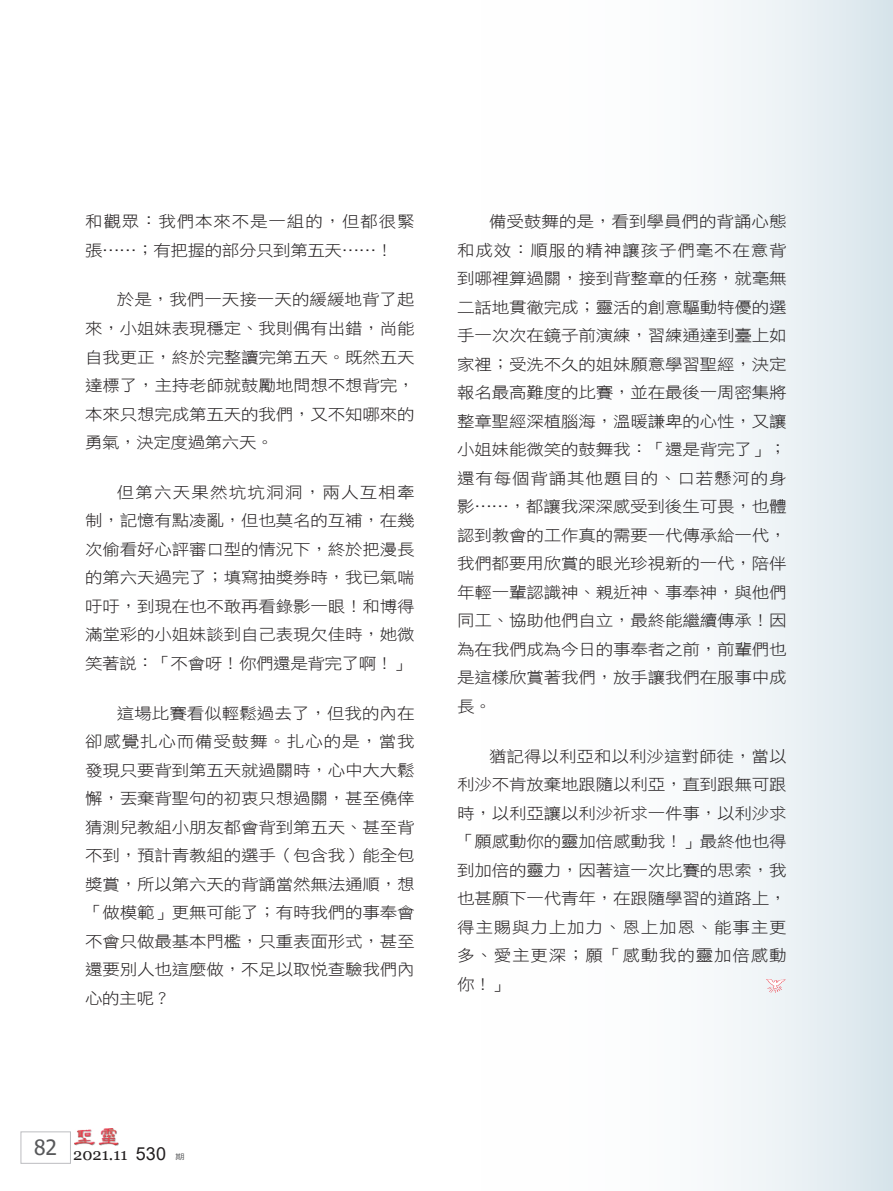
<style>
.page{position:relative;width:893px;height:1191px;background:#fff}
.page>*{position:absolute;margin:0;border:0;box-sizing:border-box;transform-origin:0 0}
.t1{font:16.5px "Georgia";color:#231f20}
.t2{font:15.75px/28.5px "DF Hei W3 WIN BF";letter-spacing:-.01em;color:#231f20;text-align:justify;scale:1.11 1}
.t3{font:15.75px/28.5px "DF Hei W3 WIN BF";letter-spacing:.045em;color:#231f20;scale:1.11 1}
.t4{font:7.5px "DF Hei W5 WIN BF";color:#57585a;scale:1.25 1}
.s1{font-family:"Arial";font-size:18px}
</style>
<div class="page">
<div style="left:21px;top:1131px;width:50px;height:32px;border:1px solid #bcbdc0"></div>
<img style="left:74px;top:1128px;width:44px;height:17px">
<div style="left:405px;top:0;width:488px;height:1191px;background:linear-gradient(to right,#fff,#e3ecf1)"></div>
<svg style="left:766px;top:979px;width:19px;height:13px"></svg>
<p class="t3" style="left:85px;top:207px;width:298px">和觀眾：我們本來不是一組的，但都很緊張……；有把握的部分只到第五天……！</p>
<p class="t2" style="left:85px;top:285px;width:298px;text-indent:32px">於是，我們一天接一天的緩緩地背了起來，小姐妹表現穩定、我則偶有出錯，尚能自我更正，終於完整讀完第五天。既然五天達標了，主持老師就鼓勵地問想不想背完，本來只想完成第五天的我們，又不知哪來的勇氣，決定度過第六天。</p>
<p class="t2" style="left:85px;top:478px;width:298px;text-indent:32px">但第六天果然坑坑洞洞，兩人互相牽制，記憶有點凌亂，但也莫名的互補，在幾次偷看好心評審口型的情況下，終於把漫長的第六天過完了；填寫抽獎券時，我已氣喘吁吁，到現在也不敢再看錄影一眼！和博得滿堂彩的小姐妹談到自己表現欠佳時，她微笑著說：「不會呀！你們還是背完了啊！」</p>
<p class="t2" style="left:85px;top:698px;width:298px;text-indent:32px">這場比賽看似輕鬆過去了，但我的內在卻感覺扎心而備受鼓舞。扎心的是，當我發現只要背到第五天就過關時，心中大大鬆懈，丟棄背聖句的初衷只想過關，甚至僥倖猜測兒教組小朋友都會背到第五天、甚至背不到，預計青教組的選手（包含我）能全包獎賞，所以第六天的背誦當然無法通順，想「做模範」更無可能了；有時我們的事奉會不會只做最基本門檻，只重表面形式，甚至還要別人也這麼做，不足以取悅查驗我們內心的主呢？</p>
<p class="t2" style="left:457px;top:207px;width:298px;text-indent:32px">備受鼓舞的是，看到學員們的背誦心態和成效：順服的精神讓孩子們毫不在意背到哪裡算過關，接到背整章的任務，就毫無二話地貫徹完成；靈活的創意驅動特優的選手一次次在鏡子前演練，習練通達到臺上如家裡；受洗不久的姐妹願意學習聖經，決定報名最高難度的比賽，並在最後一周密集將整章聖經深植腦海，溫暖謙卑的心性，又讓小姐妹能微笑的鼓舞我：「還是背完了」；還有每個背誦其他題目的、口若懸河的身影……，都讓我深深感受到後生可畏，也體認到教會的工作真的需要一代傳承給一代，我們都要用欣賞的眼光珍視新的一代，陪伴年輕一輩認識神、親近神、事奉神，與他們同工、協助他們自立，最終能繼續傳承！因為在我們成為今日的事奉者之前，前輩們也是這樣欣賞著我們，放手讓我們在服事中成長。</p>
<p class="t2" style="left:457px;top:741px;width:298px;text-indent:32px">猶記得以利亞和以利沙這對師徒，當以利沙不肯放棄地跟隨以利亞，直到跟無可跟時，以利亞讓以利沙祈求一件事，以利沙求「願感動你的靈加倍感動我！」最終他也得到加倍的靈力，因著這一次比賽的思索，我也甚願下一代青年，在跟隨學習的道路上，得主賜與力上加力、恩上加恩、能事主更多、愛主更深；願「感動我的靈加倍感動你！」</p>
<p class="t1" style="left:34px;top:1144px;width:133px"><sup>82</sup> 2021.11 <span class="s1">530</span></p>
<p class="t4" style="left:175px;top:1152px;width:9px">期</p>
</div>
